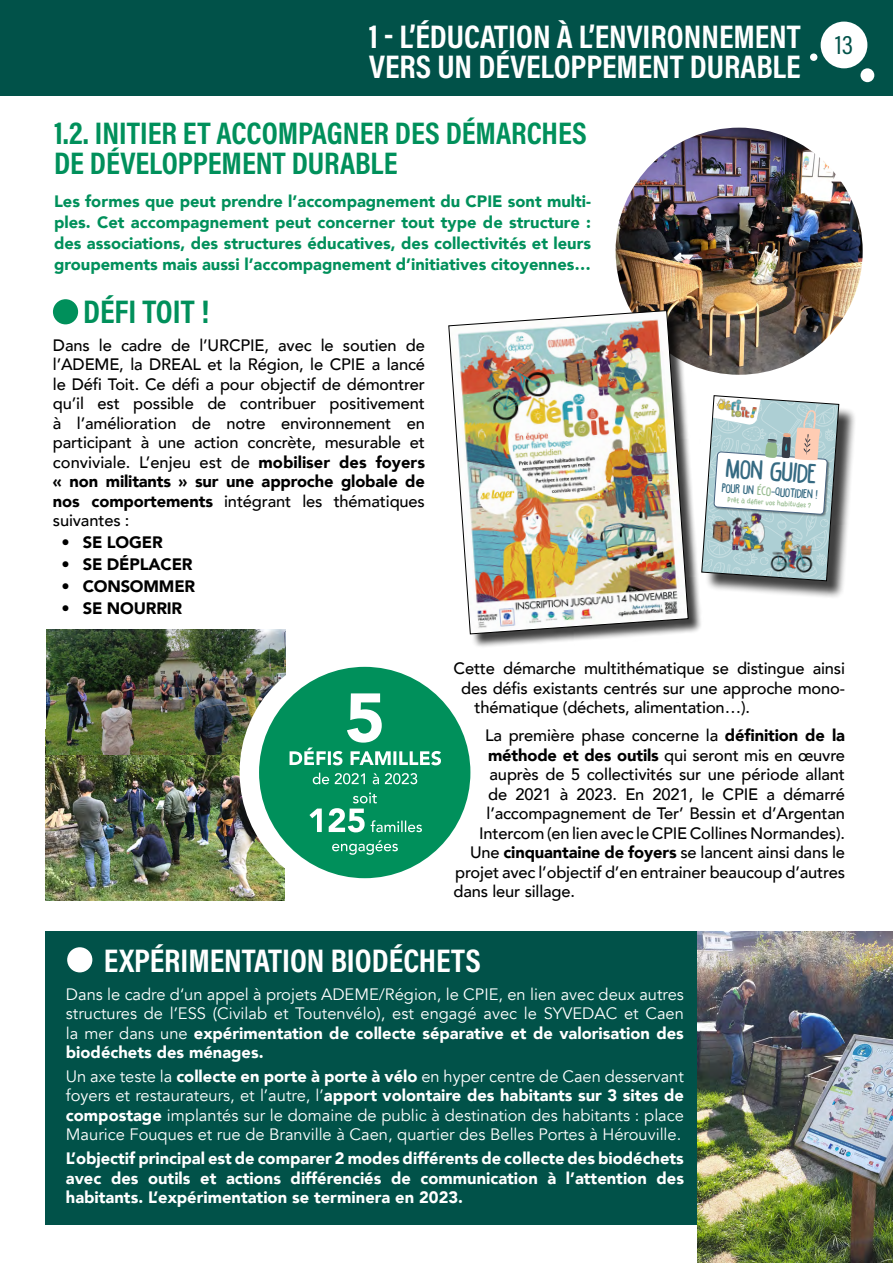
<style>
.page{position:relative;width:893px;height:1263px;background:#fff}
.page>*{position:absolute;margin:0;border:0;box-sizing:border-box;transform-origin:0 0}
.t1{font:700 33px/30px "Acumin Pro Cond";color:#fff}
.t2{font:700 33px "Acumin Pro Cond";color:#00905b}
.t3{font:700 31.5px/30px "Acumin Pro Cond";color:#00905b}
.t4{font:700 27.3px "Black Coffee";color:#356a82}
.t5{font:27px "Acumin Pro Cond";color:#015249}
.t6{font:500 16.5px/19.5px "Avenir";letter-spacing:-.01em;color:#000;text-align:justify}
.t7{font:16.5px/19.5px "Avenir";color:#fff;text-align:justify}
.t8{font:900 16.5px/21px "Avenir";color:#00905b;text-align:justify}
.t9{font:900 16.5px/19.5px "Avenir";color:#fff;text-align:justify}
.t10{font:900 16.5px "Avenir";letter-spacing:-.01em;color:#000}
.t11{font:700 12.6px "Black Coffee";color:#356a82}
.t12{font:7.5px "Warung Kopi";color:#94ba8c}
.s1{font-weight:900}
.s2{color:#94ba8c}
</style>
<div class="page">
<div style="left:0;top:0;width:893px;height:96px;background:#015249"></div>
<div style="left:821px;top:22px;width:46px;height:46px;background:#fff;border-radius:50%"></div>
<div style="left:860px;top:68px;width:14px;height:14px;background:#fff;border-radius:50%"></div>
<div style="left:810px;top:53px;width:7px;height:8px;background:#fff;border-radius:50%"></div>
<img style="left:616px;top:128px;width:247px;height:247px;border-radius:124px">
<img style="left:46px;top:729px;width:238px;height:171px">
<img style="left:47px;top:629px;width:239px;height:126px">
<div style="left:451px;top:313px;width:252px;height:336px;background:#000;opacity:.75"></div>
<img style="left:448px;top:310px;width:240px;height:324px">
<div style="left:704px;top:398px;width:153px;height:201px;background:#000;opacity:.75"></div>
<svg style="left:701px;top:395px;width:138px;height:186px"></svg>
<div style="left:53px;top:299px;width:25px;height:25px;background:#00905b;border-radius:50%"></div>
<div style="left:45px;top:931px;width:785px;height:294px;background:#015249"></div>
<div style="left:67px;top:947px;width:25px;height:25px;background:#fff;border-radius:50%"></div>
<img style="left:697px;top:931px;width:196px;height:332px">
<div style="left:240px;top:647px;width:250px;height:250px;background:#fff;border-radius:50%"></div>
<div style="left:259px;top:667px;width:211px;height:211px;background:#00905b;border-radius:50%"></div>
<svg style="left:332px;top:840px;width:66px;height:15px"></svg>
<svg style="left:309px;top:792px;width:113px;height:40px"></svg>
<svg style="left:313px;top:773px;width:104px;height:11px"></svg>
<svg style="left:290px;top:693px;width:151px;height:72px"></svg>
<h1 class="t1" style="left:369px;top:21px;width:433px">1 - L’ÉDUCATION À L’ENVIRONNEMENT<br>VERS UN DÉVELOPPEMENT DURABLE</h1>
<h2 class="t3" style="left:54px;top:118px;width:534px">1.2. INITIER ET ACCOMPAGNER DES DÉMARCHES<br>DE DÉVELOPPEMENT DURABLE</h2>
<p class="t8" style="left:54px;top:191px;width:539px">Les formes que peut prendre l’accompagnement du CPIE sont multi&shy;ples. Cet accompagnement peut concerner tout type de structure : des associations, des structures éducatives, des collectivités et leurs groupements mais aussi l’accompagnement d’initiatives citoyennes…</p>
<h1 class="t2" style="left:83px;top:289px;width:128px">DÉFI TOIT !</h1>
<p class="t6" style="left:53px;top:334px;width:374px">Dans le cadre de l’URCPIE, avec le soutien de l’ADEME, la DREAL et la Région, le CPIE a lancé le Défi Toit. Ce défi a pour objectif de démontrer qu’il est possible de contribuer positivement à l’amélioration de notre environnement en participant à une action concrète, mesurable et conviviale. L’enjeu est de <span class="s1">mobiliser des foyers « non militants » sur une approche globale de nos comportements</span> intégrant les thématiques suivantes :</p>
<p class="t10" style="left:61px;top:528px;width:103px">• SE LOGER</p>
<p class="t10" style="left:61px;top:550px;width:133px">• SE DÉPLACER</p>
<p class="t10" style="left:61px;top:572px;width:135px">• CONSOMMER</p>
<p class="t10" style="left:61px;top:594px;width:122px">• SE NOURRIR</p>
<h3 class="t4" style="left:728px;top:452px;width:91px;rotate:4deg">Mon Guide</h3>
<p class="t11" style="left:722px;top:480px;width:98px;rotate:4deg">pour un <span class="s2">éco</span>-quotidien !</p>
<p class="t12" style="left:728px;top:495px;width:85px;rotate:4deg">Prêt à défi er vos habitudes ?</p>
<h3 class="t5" style="left:835px;top:27px;width:19px">13</h3>
<p class="t6" style="left:454px;top:658px;width:393px">Cette démarche multithématique se distingue ainsi</p>
<p class="t6" style="left:461px;top:677px;width:386px">des défis existants centrés sur une approche mono-</p>
<p class="t6" style="left:475px;top:697px;width:277px">thématique (déchets, alimentation…).</p>
<p class="t6" style="left:485px;top:725px;width:362px">La première phase concerne la <span class="s1">définition de la</span></p>
<p class="t6" style="left:488px;top:744px;width:359px"><span class="s1">méthode et des outils</span> qui seront mis en œuvre</p>
<p class="t6" style="left:490px;top:764px;width:357px">auprès de 5 collectivités sur une période allant</p>
<p class="t6" style="left:488px;top:783px;width:359px">de 2021 à 2023. En 2021, le CPIE a démarré</p>
<p class="t6" style="left:487px;top:803px;width:360px">l’accompagnement de Ter’ Bessin et d’Argentan</p>
<p class="t6" style="left:479px;top:822px;width:367px">Intercom (en lien avec le CPIE Collines Normandes).</p>
<p class="t6" style="left:470px;top:842px;width:376px">Une <span class="s1">cinquantaine de foyers</span> se lancent ainsi dans le</p>
<p class="t6" style="left:455px;top:861px;width:392px">projet avec l’objectif d’en entrainer beaucoup d’autres</p>
<p class="t6" style="left:454px;top:881px;width:123px">dans leur sillage.</p>
<h1 class="t1" style="left:104px;top:944px;width:378px">EXPÉRIMENTATION BIODÉCHETS</h1>
<p class="t7" style="left:66px;top:984px;width:620px">Dans le cadre d‘un appel à projets ADEME/Région, le CPIE, en lien avec deux autres structures de l’ESS (Civilab et Toutenvélo), est engagé avec le SYVEDAC et Caen la mer dans une <span class="s1">expérimentation de collecte séparative et de valorisation des biodéchets des ménages.</span></p>
<p class="t7" style="left:66px;top:1067px;width:620px">Un axe teste la <span class="s1">collecte en porte à porte à vélo</span> en hyper centre de Caen desservant foyers et restaurateurs, et l’autre, l’<span class="s1">apport volontaire des habitants sur 3 sites de compostage</span> implantés sur le domaine de public à destination des habitants : place Maurice Fouques et rue de Branville à Caen, quartier des Belles Portes à Hérouville.</p>
<p class="t9" style="left:66px;top:1148px;width:620px">L’objectif principal est de comparer 2 modes différents de collecte des biodéchets avec des outils et actions différenciés de communication à l’attention des habitants. L’expérimentation se terminera en 2023.</p>
</div>
